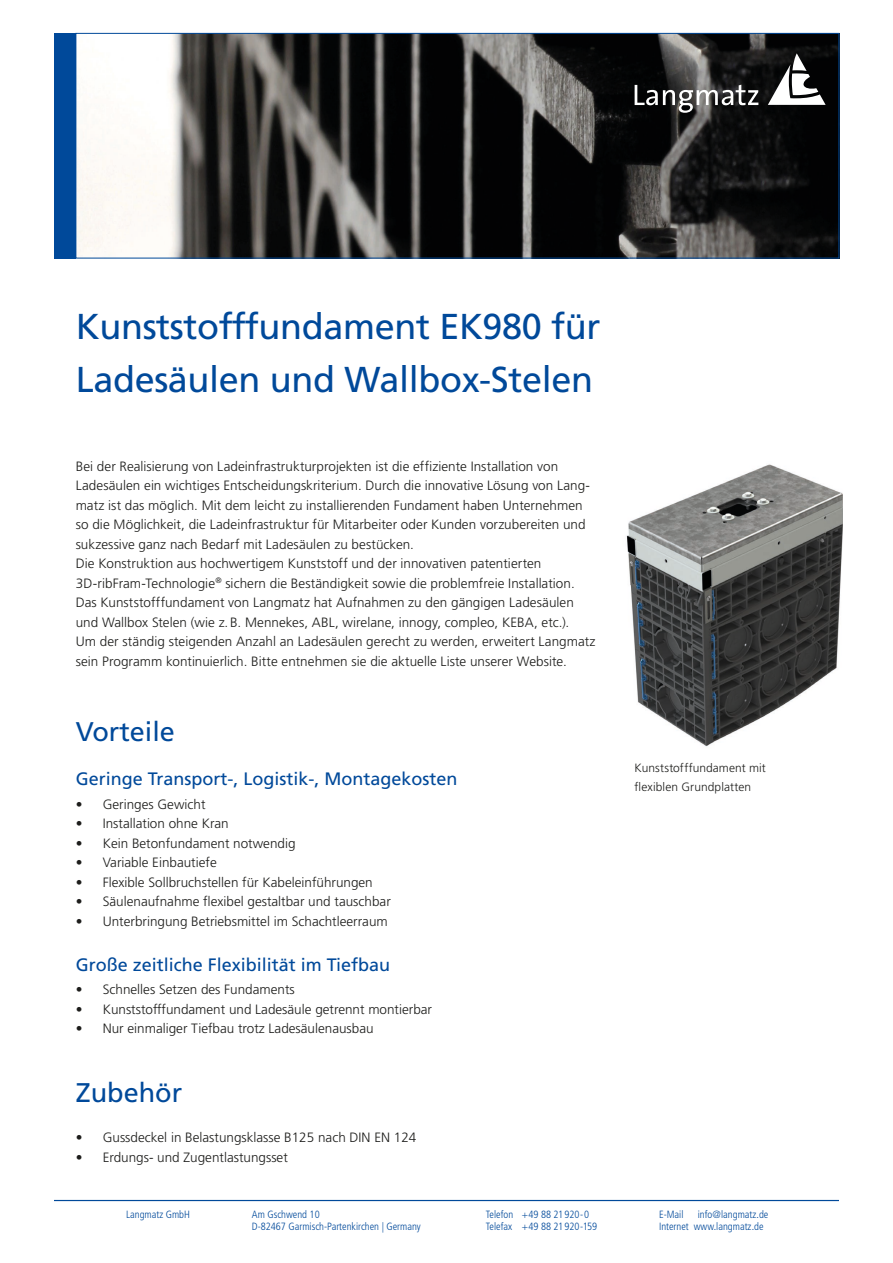
<style>
.page{position:relative;width:893px;height:1263px;background:#fff}
.page>*{position:absolute;margin:0;border:0;box-sizing:border-box;transform-origin:0 0}
.t1{font:36px/52.5px "Frutiger LT Pro";letter-spacing:-.01em;color:#00499a}
.t2{font:27px "Frutiger LT Pro";color:#00499a}
.t3{font:18px "Frutiger LT Pro";color:#00499a}
.t4{font:300 13.5px/19.5px "Frutiger LT Pro";color:#1d1d1b}
.t5{font:300 12px/19.5px "Frutiger LT Pro";letter-spacing:.005em;color:#1d1d1b}
.t6{font:300 condensed 10.5px "Frutiger LT Pro";color:#00499a}
</style>
<div class="page">
<img style="left:626px;top:464px;width:217px;height:283px">
<img style="left:78px;top:35px;width:759px;height:221px">
<div style="left:76px;top:33px;width:763px;height:225px;border:1px solid #00499a"></div>
<div style="left:54px;top:33px;width:22px;height:225px;background:#00499a"></div>
<svg style="left:768px;top:53px;width:58px;height:52px"></svg>
<svg style="left:635px;top:85px;width:123px;height:28px"></svg>
<hr style="left:54px;top:1200px;width:785px;height:1px;background:#00499a">
<h1 class="t1" style="left:76px;top:300px;width:526px">Kunststofffundament EK980 für<br>Ladesäulen und Wallbox-Stelen</h1>
<p class="t4" style="left:76px;top:456px;width:521px">Bei der Realisierung von Ladeinfrastrukturprojekten ist die effiziente Installation von Ladesäulen ein wichtiges Entscheidungskriterium. Durch die innovative Lösung von Lang&shy;matz ist das möglich. Mit dem leicht zu installierenden Fundament haben Unternehmen so die Möglichkeit, die Ladeinfrastruktur für Mitarbeiter oder Kunden vorzubereiten und sukzessive ganz nach Bedarf mit Ladesäulen zu bestücken.<br>Die Konstruktion aus hochwertigem Kunststoff und der innovativen patentierten 3D-ribFram-Technologie<sup>®</sup> sichern die Beständigkeit sowie die problemfreie Installation.<br>Das Kunststofffundament von Langmatz hat Aufnahmen zu den gängigen Ladesäulen und Wallbox Stelen (wie z. B. Mennekes, ABL, wirelane, innogy, compleo, KEBA, etc.).<br>Um der ständig steigenden Anzahl an Ladesäulen gerecht zu werden, erweitert Langmatz sein Programm kontinuierlich. Bitte entnehmen sie die aktuelle Liste unserer Website.</p>
<h2 class="t2" style="left:76px;top:715px;width:101px">Vorteile</h2>
<h3 class="t3" style="left:76px;top:768px;width:383px">Geringe Transport-, Logistik-, Montagekosten</h3>
<p class="t4" style="left:76px;top:794px;width:131px">• Geringes Gewicht</p>
<p class="t4" style="left:76px;top:814px;width:155px">• Installation ohne Kran</p>
<p class="t4" style="left:76px;top:833px;width:221px">• Kein Betonfundament notwendig</p>
<p class="t4" style="left:76px;top:853px;width:143px">• Variable Einbautiefe</p>
<p class="t4" style="left:76px;top:872px;width:299px">• Flexible Sollbruchstellen für Kabeleinführungen</p>
<p class="t4" style="left:76px;top:892px;width:317px">• Säulenaufnahme flexibel gestaltbar und tauschbar</p>
<p class="t4" style="left:76px;top:911px;width:313px">• Unterbringung Betriebsmittel im Schachtleerraum</p>
<h3 class="t3" style="left:76px;top:954px;width:316px">Große zeitliche Flexibilität im Tiefbau</h3>
<p class="t4" style="left:76px;top:980px;width:221px">• Schnelles Setzen des Fundaments</p>
<p class="t4" style="left:76px;top:999px;width:358px">• Kunststofffundament und Ladesäule getrennt montierbar</p>
<p class="t4" style="left:76px;top:1019px;width:299px">• Nur einmaliger Tiefbau trotz Ladesäulenausbau</p>
<h2 class="t2" style="left:76px;top:1076px;width:108px">Zubehör</h2>
<p class="t4" style="left:76px;top:1128px;width:342px">• Gussdeckel in Belastungsklasse B125 nach DIN EN 124</p>
<p class="t4" style="left:76px;top:1147px;width:214px">• Erdungs- und Zugentlastungsset</p>
<p class="t5" style="left:635px;top:758px;width:133px">Kunststofffundament mit flexiblen Grundplatten</p>
<p class="t6" style="left:126px;top:1208px;width:65px">Langmatz GmbH</p>
<p class="t6" style="left:252px;top:1208px;width:69px">Am Gschwend 10</p>
<p class="t6" style="left:486px;top:1208px;width:105px">Telefon +49 88 21 920-0</p>
<p class="t6" style="left:659px;top:1208px;width:26px">E-Mail</p>
<p class="t6" style="left:698px;top:1208px;width:72px">info@langmatz.de</p>
<p class="t6" style="left:252px;top:1220px;width:170px">D-82467 Garmisch-Partenkirchen | Germany</p>
<p class="t6" style="left:486px;top:1220px;width:113px">Telefax +49 88 21 920-159</p>
<p class="t6" style="left:659px;top:1220px;width:106px">Internet www.langmatz.de</p>
</div>
